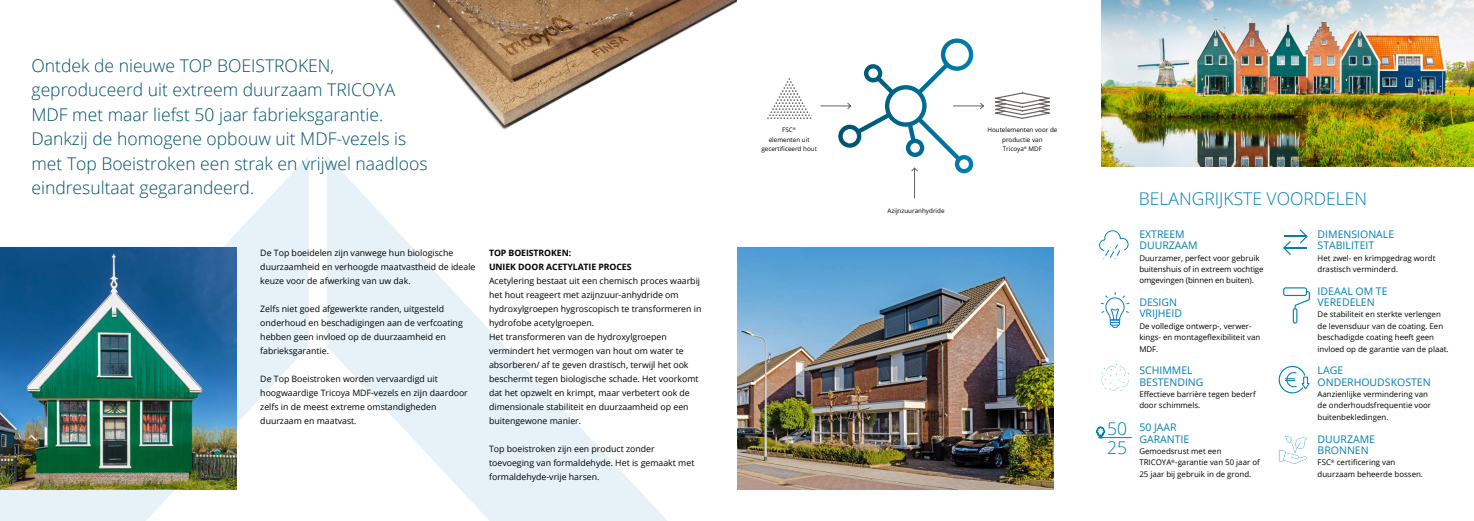
<style>
.page{position:relative;width:1474px;height:521px;background:#fff}
.page>*{position:absolute;margin:0;border:0;box-sizing:border-box;transform-origin:0 0}
.t1{font:300 17.5px/24.5px "Open Sans";color:#00516c}
.t2{font:300 17.5px/18.3px "Open Sans";color:#007fb2}
.t3{font:10.5px/11.4px "Open Sans";color:#007fb2}
.t4{font:8.75px/14px "Open Sans";color:#000}
.t5{font:700 8.75px/14px "Open Sans";letter-spacing:-.01em;color:#000}
.t6{font:7.88px/11.4px "Open Sans";color:#000}
.t7{font:6.3px/9.5px "Open Sans";color:#000;text-align:center}
</style>
<div class="page">
<svg style="left:0;top:156px;width:309px;height:365px"></svg>
<svg style="left:327px;top:156px;width:624px;height:365px"></svg>
<img style="left:393px;top:0;width:344px;height:130px">
<svg style="left:995px;top:92px;width:55px;height:27px"></svg>
<svg style="left:1098px;top:229px;width:31px;height:30px"></svg>
<svg style="left:1100px;top:292px;width:29px;height:36px"></svg>
<svg style="left:1101px;top:364px;width:28px;height:27px"></svg>
<svg style="left:1283px;top:229px;width:24px;height:26px"></svg>
<svg style="left:1283px;top:287px;width:26px;height:37px"></svg>
<svg style="left:1278px;top:366px;width:31px;height:27px"></svg>
<svg style="left:1278px;top:435px;width:29px;height:29px"></svg>
<svg style="left:1096px;top:427px;width:8px;height:10px"></svg>
<hr style="left:1098px;top:437px;width:33px;height:1px;background:#007fb2">
<img style="left:1101px;top:0;width:372px;height:167px">
<img style="left:0;top:247px;width:237px;height:242px">
<img style="left:737px;top:247px;width:316px;height:242px">
<svg style="left:764px;top:38px;width:220px;height:161px"></svg>
<p class="t1" style="left:32px;top:53px;width:397px">Ontdek de nieuwe TOP BOEISTROKEN, geproduceerd uit extreem duurzaam TRICOYA MDF met maar liefst 50 jaar fabrieksgarantie.<br>Dankzij de homogene opbouw uit MDF-vezels is met Top Boeistroken een strak en vrijwel naadloos eindresultaat gegarandeerd.</p>
<p class="t4" style="left:260px;top:245px;width:217px">De Top boeidelen zijn vanwege hun biologische duurzaamheid en verhoogde maatvastheid de ideale keuze voor de afwerking van uw dak.</p>
<p class="t4" style="left:260px;top:301px;width:204px">Zelfs niet goed afgewerkte randen, uitgesteld onderhoud en beschadigingen aan de verfcoating hebben geen invloed op de duurzaamheid en fabrieksgarantie.</p>
<p class="t4" style="left:260px;top:371px;width:209px">De Top Boeistroken worden vervaardigd uit hoogwaardige Tricoya MDF-vezels en zijn daardoor zelfs in de meest extreme omstandigheden duurzaam en maatvast.</p>
<p class="t5" style="left:489px;top:245px;width:144px">TOP BOEISTROKEN:<br>UNIEK DOOR ACETYLATIE PROCES</p>
<p class="t4" style="left:489px;top:273px;width:214px">Acetylering bestaat uit een chemisch proces waarbij het hout reageert met azijnzuur-anhydride om hydroxylgroepen hygroscopisch te transformeren in hydrofobe acetylgroepen.<br>Het transformeren van de hydroxylgroepen vermindert het vermogen van hout om water te absorberen/ af te geven drastisch, terwijl het ook beschermt tegen biologische schade. Het voorkomt dat het opzwelt en krimpt, maar verbetert ook de dimensionale stabiliteit en duurzaamheid op een buitengewone manier.</p>
<p class="t4" style="left:489px;top:441px;width:207px">Top boeistroken zijn een product zonder toevoeging van formaldehyde. Het is gemaakt met formaldehyde-vrije harsen.</p>
<p class="t7" style="left:761px;top:125px;width:57px">FSC<sup>®<br></sup>elementen uit gecertificeerd hout</p>
<p class="t7" style="left:987px;top:125px;width:72px">Houtelementen voor de productie van<br>Tricoya<sup>®</sup> MDF</p>
<p class="t7" style="left:887px;top:205px;width:59px">Azijnzuuranhydride</p>
<h1 class="t2" style="left:1107px;top:419px;width:21px">50<br>25</h1>
<h1 class="t2" style="left:1138px;top:189px;width:230px">BELANGRIJKSTE VOORDELEN</h1>
<p class="t3" style="left:1139px;top:228px;width:60px">EXTREEM<br>DUURZAAM</p>
<p class="t6" style="left:1139px;top:252px;width:126px">Duurzamer, perfect voor gebruik buitenshuis of in extreem vochtige omgevingen (binnen en buiten).</p>
<p class="t3" style="left:1139px;top:296px;width:44px">DESIGN<br>VRIJHEID</p>
<p class="t6" style="left:1139px;top:320px;width:122px">De volledige ontwerp-, verwer&shy;kings- en montageflexibiliteit van<br>MDF.</p>
<p class="t3" style="left:1139px;top:364px;width:66px">SCHIMMEL<br>BESTENDING</p>
<p class="t6" style="left:1139px;top:388px;width:118px">Effectieve barrière tegen bederf door schimmels.</p>
<p class="t3" style="left:1139px;top:421px;width:51px">50 JAAR<br>GARANTIE</p>
<p class="t6" style="left:1139px;top:445px;width:122px">Gemoedsrust met een<br>TRICOYA<sup>®</sup>-garantie van 50 jaar of<br>25 jaar bij gebruik in de grond.</p>
<p class="t3" style="left:1317px;top:228px;width:78px">DIMENSIONALE<br>STABILITEIT</p>
<p class="t6" style="left:1317px;top:252px;width:119px">Het zwel- en krimpgedrag wordt drastisch verminderd.</p>
<p class="t3" style="left:1317px;top:285px;width:71px">IDEAAL OM TE<br>VEREDELEN</p>
<p class="t6" style="left:1317px;top:309px;width:133px">De stabiliteit en sterkte verlengen de levensduur van de coating. Een beschadigde coating heeft geen invloed op de garantie van de plaat.</p>
<p class="t3" style="left:1317px;top:364px;width:115px">LAGE<br>ONDERHOUDSKOSTEN</p>
<p class="t6" style="left:1317px;top:388px;width:115px">Aanzienlijke vermindering van de onderhoudsfrequentie voor buitenbekledingen.</p>
<p class="t3" style="left:1317px;top:433px;width:59px">DUURZAME<br>BRONNEN</p>
<p class="t6" style="left:1317px;top:456px;width:107px">FSC<sup>®</sup> certificering van duurzaam beheerde bossen.</p>
</div>
